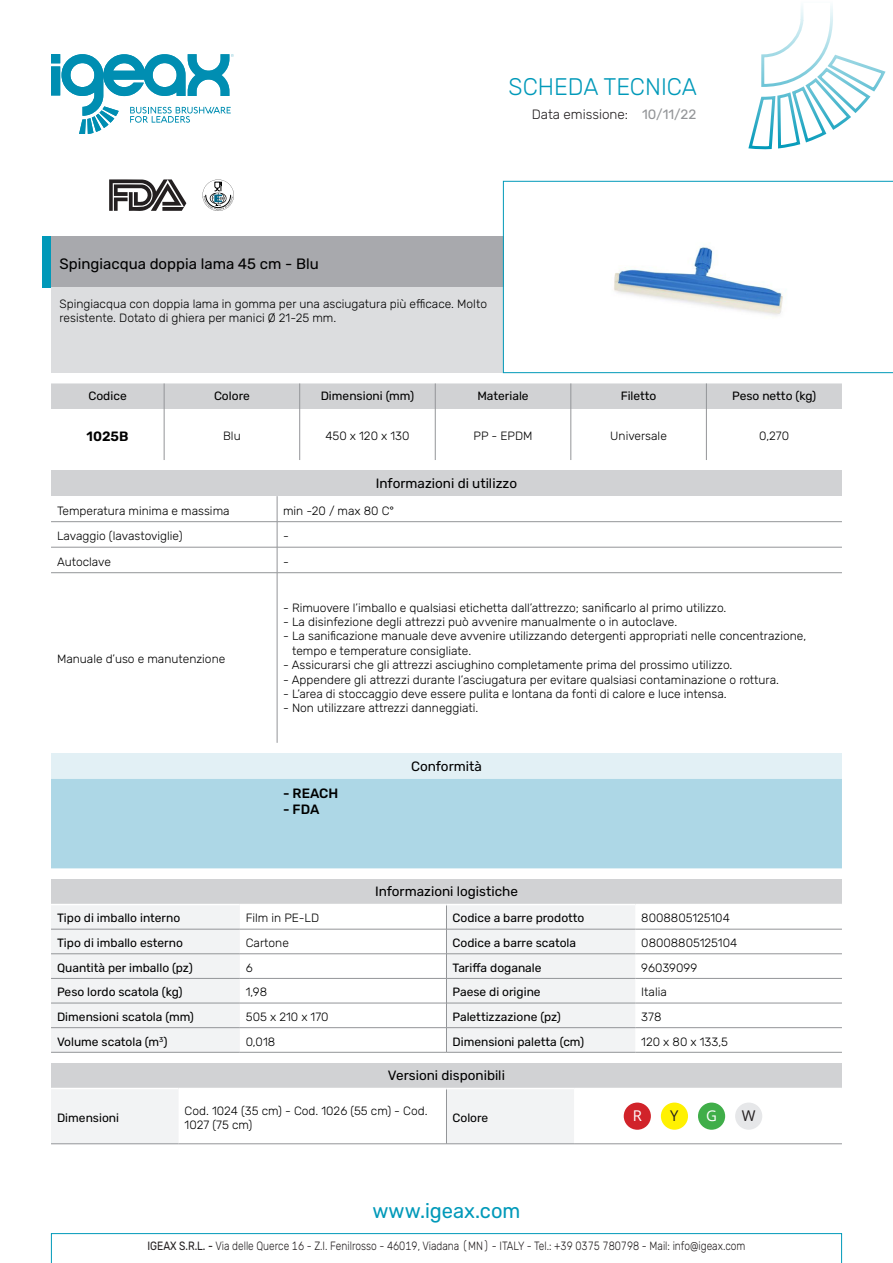
<style>
.page{position:relative;width:893px;height:1263px;background:#fff}
.page>*{position:absolute;margin:0;border:0;box-sizing:border-box;transform-origin:0 0}
.t1{font:300 24px "Rubik";color:#0099b9}
.t2{font:20.85px "Rubik";color:#0099b9;scale:.96 1}
.t3{font:15px "Rubik";color:#000}
.t4{font:14.85px "Open Sans";color:#fff}
.t5{font:14.85px "Open Sans";color:#231f20}
.t6{font:13.5px "Rubik";color:#000}
.t7{font:300 13.5px "Rubik";color:#231f20}
.t8{font:500 13.5px "Rubik";color:#000}
.t9{font:13.5px "Rubik";color:#939598}
.t10{font:600 13.5px "Rubik";color:#000}
.t11{font:300 12px/14.4px "Rubik";color:#000}
.t12{font:12px "Rubik";color:#000}
.t13{font:300 12px "Rubik";color:#231f20;scale:.85 1}
.s1{font-weight:400}
</style>
<div class="page">
<svg style="left:51px;top:1233px;width:791px;height:30px"></svg>
<svg style="left:51px;top:54px;width:183px;height:79px"></svg>
<svg style="left:748px;top:6px;width:138px;height:144px"></svg>
<div style="left:51px;top:1063px;width:791px;height:25px;background:#d1d2d4"></div>
<svg style="left:51px;top:1090px;width:523px;height:53px"></svg>
<hr style="left:51px;top:1143px;width:128px;height:1px;background:#939598">
<hr style="left:179px;top:1143px;width:267px;height:1px;background:#939598">
<hr style="left:446px;top:1143px;width:128px;height:1px;background:#939598">
<hr style="left:574px;top:1143px;width:268px;height:1px;background:#939598">
<hr style="left:446px;top:1089px;width:1px;height:55px;background:#939598">
<img style="left:623px;top:1105px;width:28px;height:25px">
<div style="left:624px;top:1102px;width:27px;height:28px;background:#d1232a;border-radius:50%"></div>
<img style="left:660px;top:1105px;width:28px;height:25px">
<div style="left:661px;top:1102px;width:27px;height:28px;background:#fff101;border-radius:50%"></div>
<img style="left:698px;top:1105px;width:27px;height:25px">
<div style="left:698px;top:1102px;width:27px;height:28px;background:#40ae49;border-radius:50%"></div>
<div style="left:735px;top:1102px;width:27px;height:28px;background:#e6e7e9;border-radius:50%"></div>
<div style="left:51px;top:237px;width:452px;height:51px;background:#a8a9ad"></div>
<div style="left:43px;top:237px;width:8px;height:51px;background:#0099b9"></div>
<div style="left:51px;top:288px;width:452px;height:85px;background:#dcdddf"></div>
<div style="left:51px;top:471px;width:791px;height:25px;background:#d1d2d4"></div>
<svg style="left:277px;top:496px;width:1px;height:76px"></svg>
<hr style="left:277px;top:573px;width:1px;height:170px;background:#939598">
<hr style="left:51px;top:521px;width:226px;height:1px;background:#939598">
<hr style="left:277px;top:521px;width:565px;height:1px;background:#939598">
<hr style="left:51px;top:547px;width:226px;height:1px;background:#939598">
<hr style="left:277px;top:547px;width:565px;height:1px;background:#939598">
<hr style="left:51px;top:572px;width:226px;height:1px;background:#939598">
<hr style="left:277px;top:572px;width:565px;height:1px;background:#939598">
<div style="left:51px;top:753px;width:791px;height:26px;background:#e2f0f5"></div>
<div style="left:51px;top:779px;width:791px;height:89px;background:#add7e6"></div>
<div style="left:51px;top:879px;width:791px;height:25px;background:#d1d2d4"></div>
<svg style="left:51px;top:906px;width:584px;height:146px;fill:#f2f3f4"></svg>
<svg style="left:446px;top:905px;width:1px;height:147px"></svg>
<hr style="left:446px;top:929px;width:189px;height:1px;background:#939598">
<hr style="left:635px;top:929px;width:207px;height:1px;background:#939598">
<hr style="left:51px;top:953px;width:189px;height:1px;background:#939598">
<hr style="left:240px;top:953px;width:206px;height:1px;background:#939598">
<hr style="left:446px;top:953px;width:189px;height:1px;background:#939598">
<hr style="left:635px;top:953px;width:207px;height:1px;background:#939598">
<hr style="left:51px;top:978px;width:189px;height:1px;background:#939598">
<hr style="left:240px;top:978px;width:206px;height:1px;background:#939598">
<hr style="left:446px;top:978px;width:189px;height:1px;background:#939598">
<hr style="left:635px;top:978px;width:207px;height:1px;background:#939598">
<hr style="left:51px;top:1003px;width:189px;height:1px;background:#939598">
<hr style="left:240px;top:1003px;width:206px;height:1px;background:#939598">
<hr style="left:446px;top:1003px;width:189px;height:1px;background:#939598">
<hr style="left:635px;top:1003px;width:207px;height:1px;background:#939598">
<hr style="left:51px;top:1027px;width:189px;height:1px;background:#939598">
<hr style="left:240px;top:1027px;width:206px;height:1px;background:#939598">
<hr style="left:446px;top:1027px;width:189px;height:1px;background:#939598">
<hr style="left:635px;top:1027px;width:207px;height:1px;background:#939598">
<hr style="left:446px;top:1052px;width:189px;height:1px;background:#939598">
<hr style="left:635px;top:1052px;width:207px;height:1px;background:#939598">
<hr style="left:240px;top:929px;width:206px;height:1px;background:#939598">
<hr style="left:51px;top:1052px;width:189px;height:1px;background:#939598">
<hr style="left:240px;top:1052px;width:206px;height:1px;background:#939598">
<hr style="left:51px;top:929px;width:189px;height:1px;background:#939598">
<svg style="left:503px;top:181px;width:390px;height:192px"></svg>
<svg style="left:109px;top:179px;width:77px;height:32px"></svg>
<svg style="left:202px;top:179px;width:32px;height:32px"></svg>
<div style="left:51px;top:383px;width:791px;height:26px;background:#d1d2d4"></div>
<hr style="left:164px;top:409px;width:1px;height:51px;background:#939598">
<hr style="left:299px;top:409px;width:1px;height:51px;background:#939598">
<hr style="left:435px;top:409px;width:1px;height:51px;background:#939598">
<hr style="left:571px;top:409px;width:1px;height:51px;background:#939598">
<hr style="left:706px;top:409px;width:1px;height:51px;background:#939598">
<p class="t1" style="left:509px;top:73px;width:190px">SCHEDA TECNICA</p>
<p class="t7" style="left:532px;top:107px;width:98px">Data emissione:</p>
<p class="t9" style="left:642px;top:107px;width:56px">10/11/22</p>
<p class="t3" style="left:60px;top:256px;width:261px">Spingiacqua doppia lama 45 cm - Blu</p>
<p class="t11" style="left:60px;top:296px;width:429px">Spingiacqua con doppia lama in gomma per una asciugatura più efficace. Molto resistente. Dotato di ghiera per manici Ø 21-25 mm.</p>
<p class="t12" style="left:88px;top:390px;width:40px">Codice</p>
<p class="t12" style="left:214px;top:390px;width:37px">Colore</p>
<p class="t12" style="left:321px;top:390px;width:95px">Dimensioni (mm)</p>
<p class="t12" style="left:477px;top:390px;width:53px">Materiale</p>
<p class="t12" style="left:621px;top:390px;width:37px">Filetto</p>
<p class="t12" style="left:732px;top:390px;width:86px">Peso netto (kg)</p>
<p class="t10" style="left:87px;top:429px;width:43px">1025B</p>
<p class="t11" style="left:223px;top:429px;width:19px">Blu</p>
<p class="t11" style="left:325px;top:429px;width:86px">450 x 120 x 130</p>
<p class="t11" style="left:474px;top:429px;width:60px">PP - EPDM</p>
<p class="t11" style="left:610px;top:429px;width:58px">Universale</p>
<p class="t11" style="left:759px;top:429px;width:31px">0,270</p>
<p class="t6" style="left:376px;top:476px;width:143px">Informazioni di utilizzo</p>
<p class="t11" style="left:57px;top:503px;width:174px">Temperatura minima e massima</p>
<p class="t11" style="left:283px;top:503px;width:113px">min -20 / max 80 C°</p>
<p class="t11" style="left:57px;top:529px;width:127px">Lavaggio (lavastoviglie)</p>
<p class="t11" style="left:283px;top:529px;width:7px">-</p>
<p class="t11" style="left:57px;top:554px;width:55px">Autoclave</p>
<p class="t11" style="left:283px;top:554px;width:7px">-</p>
<p class="t11" style="left:57px;top:652px;width:170px">Manuale d’uso e manutenzione</p>
<p class="t11" style="left:283px;top:600px;width:445px">- Rimuovere l’imballo e qualsiasi etichetta dall’attrezzo; sanificarlo al primo utilizzo.</p>
<p class="t11" style="left:283px;top:615px;width:396px">- La disinfezione degli attrezzi può avvenire manualmente o in autoclave.</p>
<p class="t11" style="left:292px;top:629px;width:516px;text-indent:-9px">- La sanificazione manuale deve avvenire utilizzando detergenti appropriati nelle concentrazione, tempo e temperature consigliate.</p>
<p class="t11" style="left:283px;top:658px;width:451px">- Assicurarsi che gli attrezzi asciughino completamente prima del prossimo utilizzo.</p>
<p class="t11" style="left:283px;top:672px;width:497px">- Appendere gli attrezzi durante l’asciugatura per evitare qualsiasi contaminazione o rottura.</p>
<p class="t11" style="left:283px;top:687px;width:445px">- L’area di stoccaggio deve essere pulita e lontana da fonti di calore e luce intensa.</p>
<p class="t11" style="left:283px;top:701px;width:197px">- Non utilizzare attrezzi danneggiati.</p>
<p class="t8" style="left:283px;top:785px;width:57px">- REACH</p>
<p class="t8" style="left:283px;top:801px;width:38px">- FDA</p>
<p class="t6" style="left:411px;top:759px;width:72px">Conformità</p>
<p class="t6" style="left:375px;top:884px;width:144px">Informazioni logistiche</p>
<p class="t12" style="left:57px;top:911px;width:125px">Tipo di imballo interno</p>
<p class="t11" style="left:246px;top:911px;width:75px">Film in PE-LD</p>
<p class="t12" style="left:452px;top:911px;width:133px">Codice a barre prodotto</p>
<p class="t11" style="left:641px;top:911px;width:90px">8008805125104</p>
<p class="t12" style="left:57px;top:936px;width:127px">Tipo di imballo esterno</p>
<p class="t11" style="left:246px;top:936px;width:45px">Cartone</p>
<p class="t12" style="left:452px;top:936px;width:125px">Codice a barre scatola</p>
<p class="t11" style="left:641px;top:936px;width:97px">08008805125104</p>
<p class="t12" style="left:57px;top:961px;width:137px">Quantità per imballo (pz)</p>
<p class="t11" style="left:246px;top:961px;width:8px">6</p>
<p class="t12" style="left:452px;top:961px;width:91px">Tariffa doganale</p>
<p class="t11" style="left:641px;top:961px;width:57px">96039099</p>
<p class="t12" style="left:57px;top:985px;width:127px">Peso lordo scatola (kg)</p>
<p class="t11" style="left:246px;top:985px;width:23px">1,98</p>
<p class="t12" style="left:452px;top:985px;width:90px">Paese di origine</p>
<p class="t11" style="left:641px;top:985px;width:27px">Italia</p>
<p class="t12" style="left:57px;top:1010px;width:138px">Dimensioni scatola (mm)</p>
<p class="t11" style="left:246px;top:1010px;width:84px">505 x 210 x 170</p>
<p class="t12" style="left:452px;top:1010px;width:110px">Palettizzazione (pz)</p>
<p class="t11" style="left:641px;top:1010px;width:22px">378</p>
<p class="t12" style="left:57px;top:1035px;width:112px">Volume scatola (m<sup>3</sup>)</p>
<p class="t11" style="left:246px;top:1034px;width:31px">0,018</p>
<p class="t12" style="left:452px;top:1035px;width:133px">Dimensioni paletta (cm)</p>
<p class="t11" style="left:641px;top:1034px;width:88px">120 x 80 x 133,5</p>
<p class="t6" style="left:388px;top:1068px;width:119px">Versioni disponibili</p>
<p class="t12" style="left:57px;top:1111px;width:64px">Dimensioni</p>
<p class="t11" style="left:185px;top:1103px;width:244px">Cod. 1024 (35 cm) - Cod. 1026 (55 cm) - Cod.<br>1027 (75 cm)</p>
<p class="t12" style="left:452px;top:1111px;width:37px">Colore</p>
<p class="t4" style="left:633px;top:1105px;width:11px">R</p>
<p class="t5" style="left:670px;top:1105px;width:10px">Y</p>
<p class="t4" style="left:706px;top:1105px;width:12px">G</p>
<p class="t5" style="left:742px;top:1105px;width:15px">W</p>
<h2 class="t2" style="left:373px;top:1199px;width:156px">www.igeax.com</h2>
<p class="t13" style="left:147px;top:1239px;width:705px"><span class="s1">IGEAX S.R.L. -</span> Via delle Querce 16 - Z.I. Fenilrosso - 46019, Viadana (MN) - ITALY - Tel.: +39 0375 780798 - Mail: info@igeax.com</p>
</div>
